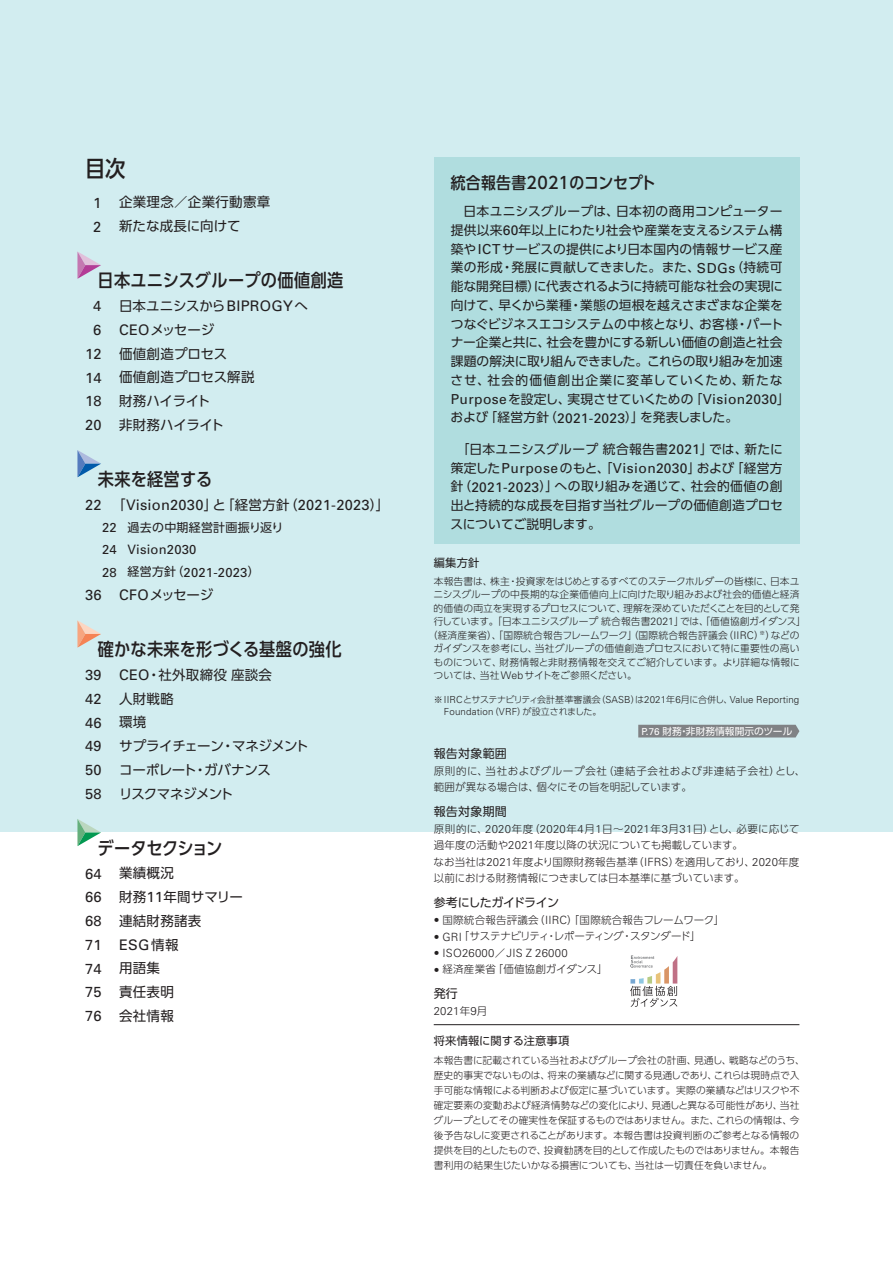
<style>
.page{position:relative;width:893px;height:1263px;background:#fff}
.page>*{position:absolute;margin:0;border:0;box-sizing:border-box;transform-origin:0 0}
.t1{font:500 22.5px "UD Shin Go C Oniz Pr 6 N";color:#231f20}
.t2{font:500 18px "UD Shin Go C Oniz Pr 6 N";letter-spacing:.01em;color:#231f20}
.t3{font:500 18px "UD Shin Go C Oniz Pr 6 N";letter-spacing:-.03em;color:#231f20}
.t4{font:500 16.5px "UD Shin Go C Oniz Pr 6 N";letter-spacing:.02em;color:#231f20}
.t5{font:14.55px "Univers";letter-spacing:.02em;color:#231f20}
.t6{font:13.8px "Univers";letter-spacing:.03em;color:#231f20}
.t7{font:13.5px/23.7px "UD Shin Go Pro";letter-spacing:.005em;color:#231f20}
.t8{font:13.5px/23.7px "UD Shin Go Pro";letter-spacing:-.03em;color:#231f20}
.t9{font:13.5px "UD Shin Go Pro";letter-spacing:-.025em;color:#231f20}
.t10{font:13.5px "UD Shin Go Pro";letter-spacing:-.02em;color:#231f20}
.t11{font:12.9px/22.2px "Univers";letter-spacing:.02em;color:#231f20}
.t12{font:12.75px/18.8px "UD Shin Go Pro";letter-spacing:.005em;color:#231f20;text-align:justify}
.t13{font:12.75px "UD Shin Go Pro";letter-spacing:-.02em;color:#231f20}
.t14{font:12px "UD Shin Go Pro";letter-spacing:.02em;color:#231f20}
.t15{font:12px "UD Shin Go Pro";letter-spacing:-.04em;color:#231f20}
.t16{font:300 11.4px "Univers";letter-spacing:.02em;color:#231f20}
.t17{font:11.25px "UD Shin Go Pro";letter-spacing:.02em;color:#231f20}
.t18{font:300 10.5px/16.5px "UD Shin Go Pro";letter-spacing:.015em;color:#231f20}
.t19{font:300 10.5px "UD Shin Go Pro";letter-spacing:-.045em;color:#231f20}
.t20{font:300 9.75px/15px "UD Shin Go Pro";letter-spacing:-.005em;color:#231f20}
.t21{font:300 9.75px "UD Shin Go Pro";letter-spacing:.02em;color:#231f20}
.t22{font:300 9.75px "Univers";letter-spacing:.02em;color:#231f20}
.t23{font:9.75px "UD Shin Go Pro";color:#fff}
.t24{font:300 9px "UD Shin Go Pro";letter-spacing:-.035em;color:#231f20}
.s1{font-family:"Univers";font-size:14.55px}
.s2{font-family:"UD Shin Go Pro";font-size:13.5px}
.s3{font-family:"Univers";font-size:12.9px}
.s4{font-family:"UD Shin Go Pro";font-size:12px}
.s5{font-family:"Univers";font-size:13.8px}
.s6{font-family:"UD Shin Go Pro";font-size:12.75px}
.s7{font-family:"Univers";font-size:10.5px}
.s8{font-family:"Univers";font-size:9.75px}
.s9{font-family:"UD Shin Go Pro";font-size:9px}
.s10{font-family:"Univers"}
.s11{font-family:"Univers";font-size:11.4px}
.s12{font-family:"UD Shin Go Pro";font-size:10.5px}
</style>
<div class="page">
<div style="left:0;top:0;width:893px;height:831px;background:#d2edf0"></div>
<div style="left:434px;top:157px;width:365px;height:387px;background:#b0dddf"></div>
<svg style="left:77px;top:251px;width:24px;height:28px"></svg>
<svg style="left:77px;top:450px;width:24px;height:27px"></svg>
<svg style="left:77px;top:620px;width:24px;height:28px"></svg>
<svg style="left:77px;top:819px;width:24px;height:27px"></svg>
<hr style="left:434px;top:1024px;width:365px;height:1px;background:#231f20">
<div style="left:638px;top:725px;width:161px;height:12px;background:#808285"></div>
<svg style="left:630px;top:955px;width:47px;height:52px"></svg>
<h1 class="t1" style="left:85px;top:151px;width:42px">目次</h1>
<h3 class="t7" style="left:93px;top:190px;width:179px"><span class="s1">1</span> 企業理念／企業行動憲章<br><span class="s1">2</span> 新たな成長に向けて</h3>
<h2 class="t2" style="left:98px;top:266px;width:247px">日本ユニシスグループの価値創造</h2>
<h3 class="t10" style="left:93px;top:295px;width:216px"><span class="s1">4</span> 日本ユニシスから<span class="s1">BIPROGY</span>へ</h3>
<h3 class="t7" style="left:93px;top:317px;width:123px"><span class="s1">6 CEO</span>メッセージ</h3>
<h3 class="t7" style="left:85px;top:341px;width:144px"><span class="s1">12</span> 価値創造プロセス</h3>
<h3 class="t7" style="left:85px;top:365px;width:171px"><span class="s1">14</span> 価値創造プロセス解説</h3>
<h3 class="t9" style="left:85px;top:390px;width:127px"><span class="s1">18</span> 財務ハイライト</h3>
<h3 class="t9" style="left:85px;top:414px;width:140px"><span class="s1">20</span> 非財務ハイライト</h3>
<h2 class="t2" style="left:98px;top:464px;width:116px">未来を経営する</h2>
<h3 class="t5" style="left:85px;top:496px;width:306px">22 <span class="s2">「</span>Vision2030<span class="s2">」と「経営方針（</span>2021-2023<span class="s2">）」</span></h3>
<p class="t14" style="left:102px;top:517px;width:183px"><span class="s3">22</span> 過去の中期経営計画振り返り</p>
<h3 class="t11" style="left:102px;top:539px;width:159px">24 Vision2030<br>28 <span class="s4">経営方針（</span>2021-2023<span class="s4">）</span></h3>
<h3 class="t5" style="left:85px;top:587px;width:130px">36 CFO<span class="s2">メッセージ</span></h3>
<h2 class="t2" style="left:98px;top:635px;width:245px">確かな未来を形づくる基盤の強化</h2>
<h3 class="t7" style="left:85px;top:662px;width:189px"><span class="s1">39 CEO</span>・社外取締役座談会<br><span class="s1">42</span> 人財戦略</h3>
<h3 class="t5" style="left:85px;top:714px;width:63px">46 <span class="s2">環境</span></h3>
<h3 class="t8" style="left:85px;top:734px;width:225px"><span class="s1">49</span> サプライチェーン・マネジメント<br><span class="s1">50</span> コーポレート・ガバナンス<br><span class="s1">58</span> リスクマネジメント</h3>
<h2 class="t3" style="left:98px;top:833px;width:126px">データセクション</h2>
<h3 class="t7" style="left:85px;top:861px;width:159px"><span class="s1">64</span> 業績概況<br><span class="s1">66</span> 財務<span class="s1">11</span>年間サマリー<br><span class="s1">68</span> 連結財務諸表</h3>
<h3 class="t5" style="left:85px;top:936px;width:95px">71 ESG<span class="s2">情報</span></h3>
<h3 class="t7" style="left:85px;top:956px;width:90px"><span class="s1">74</span> 用語集<br><span class="s1">75</span> 責任表明<br><span class="s1">76</span> 会社情報</h3>
<h3 class="t4" style="left:451px;top:169px;width:207px">統合報告書2021のコンセプト</h3>
<p class="t12" style="left:450px;top:202px;width:334px">　日本ユニシスグループは、日本初の商用コンピューター提供以来<span class="s5">60</span>年以上にわたり社会や産業を支えるシステム構築や<span class="s5">ICT</span>サービスの提供により日本国内の情報サービス産業の形成・発展に貢献してきました。また、<span class="s5">SDGs</span>（持続可能な開発目標）に代表されるように持続可能な社会の実現に向けて、早くから業種・業態の垣根を越えさまざまな企業をつなぐビジネスエコシステムの中核となり、お客様・パートナー企業と共に、社会を豊かにする新しい価値の創造と社会課題の解決に取り組んできました。これらの取り組みを加速させ、社会的価値創出企業に変革していくため、新たな</p>
<h3 class="t6" style="left:451px;top:391px;width:341px">Purpose<span class="s6">を設定し、実現させていくための「</span>Vision2030<span class="s6">」</span></h3>
<h3 class="t13" style="left:451px;top:407px;width:289px">および「経営方針（<span class="s5">2021-2023</span>）」を発表しました。</h3>
<h3 class="t12" style="left:450px;top:439px;width:334px">　「日本ユニシスグループ統合報告書<span class="s5">2021</span>」では、新たに策定した<span class="s5">Purpose</span>のもと、「<span class="s5">Vision2030</span>」および「経営方針（<span class="s5">2021-2023</span>）」への取り組みを通じて、社会的価値の創出と持続的な成長を目指す当社グループの価値創造プロセスについてご説明します。</h3>
<p class="t17" style="left:434px;top:554px;width:47px">編集方針</p>
<p class="t20" style="left:434px;top:573px;width:367px">本報告書は、株主・投資家をはじめとするすべてのステークホルダーの皆様に、日本ユ</p>
<p class="t20" style="left:434px;top:587px;width:367px">ニシスグループの中長期的な企業価値向上に向けた取り組みおよび社会的価値と経済</p>
<p class="t20" style="left:434px;top:600px;width:367px">的価値の両立を実現するプロセスについて、理解を深めていただくことを目的として発</p>
<p class="t20" style="left:434px;top:614px;width:374px">行しています。「日本ユニシスグループ統合報告書<span class="s7">2021</span>」では、「価値協創ガイダンス」</p>
<p class="t21" style="left:428px;top:627px;width:373px">（経済産業省）、「国際統合報告フレームワーク」（国際統合報告評議会（<span class="s7">IIRC</span>）<sup>※</sup>）などの</p>
<p class="t20" style="left:433px;top:641px;width:368px">ガイダンスを参考にし、当社グループの価値創造プロセスにおいて特に重要性の高い</p>
<p class="t20" style="left:434px;top:654px;width:368px">ものについて、財務情報と非財務情報を交えてご紹介しています。より詳細な情報に</p>
<p class="t20" style="left:434px;top:668px;width:205px">ついては、当社<span class="s7">Web</span>サイトをご参照ください。</p>
<p class="t24" style="left:434px;top:692px;width:367px">※<span class="s8">IIRC</span>とサステナビリティ会計基準審議会（<span class="s8">SASB</span>）は<span class="s8">2021</span>年<span class="s8">6</span>月に合併し、<span class="s8">Value Reporting</span></p>
<p class="t22" style="left:444px;top:706px;width:159px">Foundation<span class="s9">（</span>VRF<span class="s9">）が設立されました。</span></p>
<p class="t23" style="left:642px;top:724px;width:152px"><span class="s10">P.76</span> 財務・非財務情報開示のツール</p>
<p class="t14" style="left:434px;top:744px;width:75px">報告対象範囲</p>
<p class="t18" style="left:434px;top:762px;width:373px">原則的に、当社およびグループ会社（連結子会社および非連結子会社）とし、範囲が異なる場合は、個々にその旨を明記しています。</p>
<p class="t14" style="left:434px;top:802px;width:75px">報告対象期間</p>
<p class="t18" style="left:434px;top:820px;width:367px">原則的に、<span class="s11">2020</span>年度（<span class="s11">2020</span>年<span class="s11">4</span>月<span class="s11">1</span>日～<span class="s11">2021</span>年<span class="s11">3</span>月<span class="s11">31</span>日）とし、必要に応じて過年度の活動や<span class="s11">2021</span>年度以降の状況についても掲載しています。<br>なお当社は<span class="s11">2021</span>年度より国際財務報告基準（<span class="s11">IFRS</span>）を適用しており、<span class="s11">2020</span>年度以前における財務情報につきましては日本基準に基づいています。</p>
<p class="t15" style="left:434px;top:893px;width:127px">参考にしたガイドライン</p>
<p class="t18" style="left:434px;top:911px;width:292px"><span class="s11">•</span> 国際統合報告評議会（<span class="s11">IIRC</span>）「国際統合報告フレームワーク」</p>
<p class="t19" style="left:434px;top:928px;width:268px"><span class="s11">• GRI</span>「サステナビリティ・レポーティング・スタンダード」</p>
<p class="t16" style="left:434px;top:946px;width:135px">• ISO26000<span class="s12">／</span>JIS Z 26000</p>
<p class="t18" style="left:434px;top:961px;width:176px"><span class="s11">•</span> 経済産業省「価値協創ガイダンス」</p>
<p class="t14" style="left:434px;top:984px;width:26px">発行</p>
<p class="t16" style="left:434px;top:1004px;width:55px">2021<span class="s12">年</span>9<span class="s12">月</span></p>
<p class="t17" style="left:434px;top:1031px;width:137px">将来情報に関する注意事項</p>
<p class="t20" style="left:434px;top:1052px;width:373px">本報告書に記載されている当社およびグループ会社の計画、見通し、戦略などのうち、歴史的事実でないものは、将来の業績などに関する見通しであり、これらは現時点で入手可能な情報による判断および仮定に基づいています。実際の業績などはリスクや不確定要素の変動および経済情勢などの変化により、見通しと異なる可能性があり、当社グループとしてその確実性を保証するものではありません。また、これらの情報は、今後予告なしに変更されることがあります。本報告書は投資判断のご参考となる情報の提供を目的としたもので、投資勧誘を目的として作成したものではありません。本報告書利用の結果生じたいかなる損害についても、当社は一切責任を負いません。</p>
</div>
